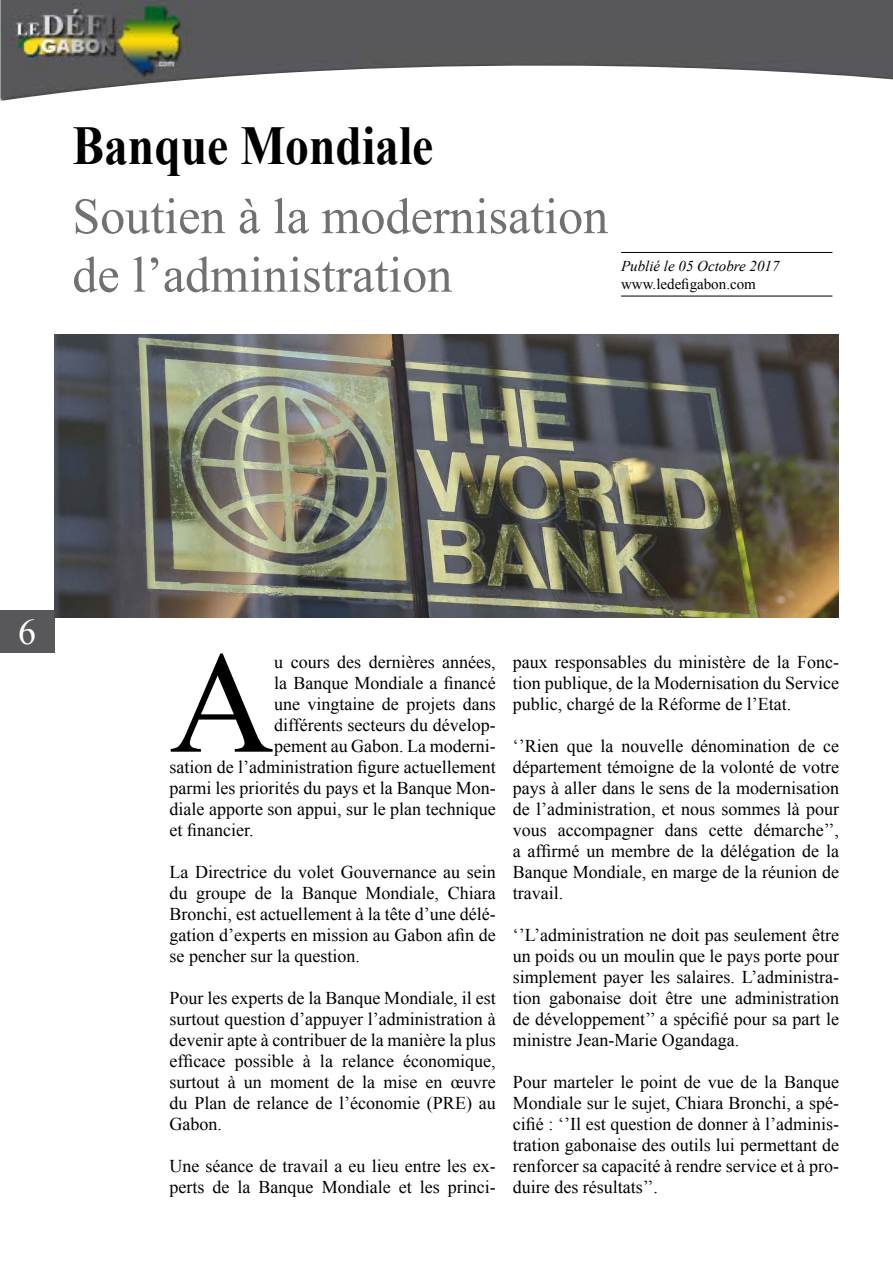
<style>
.page{position:relative;width:893px;height:1263px;background:#fff}
.page>*{position:absolute;margin:0;border:0;box-sizing:border-box;transform-origin:0 0}
.t1{font:144.9px "Times New Roman";color:#000}
.t2{font:700 54.75px "Times New Roman";color:#000;scale:.87 1}
.t3{font:50.55px/58.5px "Times New Roman";color:#707172}
.t4{font:36px "Times New Roman";color:#fff}
.t5{font:18px/21px "Times New Roman";color:#000;text-align:justify}
.t6{font:italic 15px "Times New Roman";color:#000}
.t7{font:15px "Times New Roman";color:#000}
</style>
<div class="page">
<div style="left:0;top:610px;width:54px;height:43px;background:#58585a"></div>
<img style="left:0;top:0;width:893px;height:101px">
<img style="left:54px;top:334px;width:785px;height:283px">
<hr style="left:621px;top:296px;width:211px;height:1px;background:#000">
<hr style="left:621px;top:252px;width:211px;height:1px;background:#000">
<h2 class="t2" style="left:72px;top:106px;width:417px">Banque Mondiale</h2>
<h3 class="t3" style="left:72px;top:185px;width:537px">Soutien à la modernisation de l’administration</h3>
<p class="t6" style="left:621px;top:256px;width:160px">Publié le 05 Octobre 2017</p>
<p class="t7" style="left:621px;top:273px;width:136px">www.ledefigabon.com</p>
<h3 class="t4" style="left:18px;top:606px;width:19px">6</h3>
<h1 class="t1" style="left:170px;top:601px;width:106px">A</h1>
<p class="t5" style="left:274px;top:651px;width:223px">u cours des dernières années,</p>
<p class="t5" style="left:274px;top:672px;width:223px">la Banque Mondiale a financé</p>
<p class="t5" style="left:274px;top:693px;width:223px">une vingtaine de projets dans</p>
<p class="t5" style="left:274px;top:714px;width:223px">différents secteurs du dévelop-</p>
<p class="t5" style="left:274px;top:735px;width:223px">pement au Gabon. La moderni-</p>
<p class="t5" style="left:170px;top:756px;width:328px">sation de l’administration figure actuellement</p>
<p class="t5" style="left:170px;top:777px;width:328px">parmi les priorités du pays et la Banque Mon-</p>
<p class="t5" style="left:170px;top:798px;width:328px">diale apporte son appui, sur le plan technique</p>
<p class="t5" style="left:170px;top:819px;width:85px">et financier.</p>
<p class="t5" style="left:170px;top:861px;width:328px">La Directrice du volet Gouvernance au sein du groupe de la Banque Mondiale, Chiara Bronchi, est actuellement à la tête d’une délé&shy;gation d’experts en mission au Gabon afin de se pencher sur la question.</p>
<p class="t5" style="left:170px;top:987px;width:328px">Pour les experts de la Banque Mondiale, il est surtout question d’appuyer l’administration à devenir apte à contribuer de la manière la plus efficace possible à la relance économique, surtout à un moment de la mise en œuvre du Plan de relance de l’économie (PRE) au Gabon.</p>
<p class="t5" style="left:170px;top:1155px;width:328px">Une séance de travail a eu lieu entre les ex&shy;perts de la Banque Mondiale et les princi-</p>
<p class="t5" style="left:513px;top:651px;width:328px">paux responsables du ministère de la Fonc&shy;tion publique, de la Modernisation du Service public, chargé de la Réforme de l’Etat.</p>
<p class="t5" style="left:513px;top:735px;width:328px">‘’Rien que la nouvelle dénomination de ce département témoigne de la volonté de votre pays à aller dans le sens de la modernisation de l’administration, et nous sommes là pour vous accompagner dans cette démarche’’, a affirmé un membre de la délégation de la Banque Mondiale, en marge de la réunion de travail.</p>
<p class="t5" style="left:513px;top:924px;width:328px">‘’L’administration ne doit pas seulement être un poids ou un moulin que le pays porte pour simplement payer les salaires. L’administra&shy;tion gabonaise doit être une administration de développement’’ a spécifié pour sa part le ministre Jean-Marie Ogandaga.</p>
<p class="t5" style="left:513px;top:1071px;width:328px">Pour marteler le point de vue de la Banque Mondiale sur le sujet, Chiara Bronchi, a spé&shy;cifié : ‘’Il est question de donner à l’adminis&shy;tration gabonaise des outils lui permettant de renforcer sa capacité à rendre service et à pro&shy;duire des résultats’’.</p>
</div>
